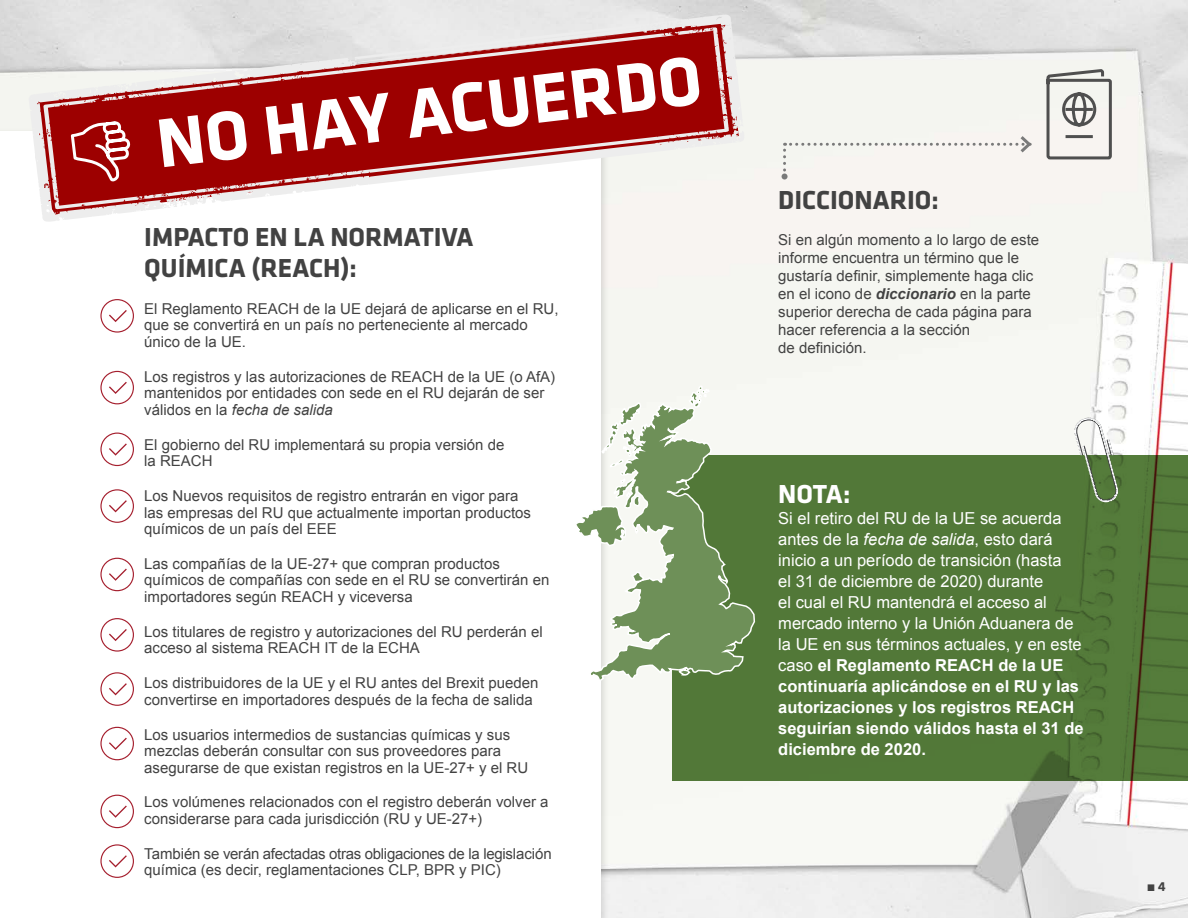
<style>
.page{position:relative;width:1188px;height:918px;background:#fff}
.page>*{position:absolute;margin:0;border:0;box-sizing:border-box;transform-origin:0 0}
.Body_Copy{font:700 71.7px "Klavika";color:#fff}
.Body_Copy-2{font:700 27px/30.9px "Klavika";color:#424242}
.Body_Copy-3{font:700 27px "Klavika";color:#fff}
.Body_Copy-4{font:16.5px/21px "Arial";color:#fff}
.Body_Copy-5{font:15px/16.5px "Arial";color:#424242}
.t1{font:700 13.5px "Klavika";color:#424242}
.s1{font-style:italic}
.s2{font-weight:700;font-style:italic}
.s3{font-weight:700}
</style>
<div class="page">
<img style="left:0;top:0;width:1188px;height:918px">
<div style="left:0;top:132px;width:600px;height:786px;background:#fff"></div>
<div style="left:672px;top:455px;width:516px;height:325px;background:#557c3b"></div>
<svg style="left:28px;top:14px;width:716px;height:208px"></svg>
<svg style="left:100px;top:299px;width:34px;height:34px"></svg>
<svg style="left:100px;top:371px;width:34px;height:33px"></svg>
<svg style="left:100px;top:433px;width:34px;height:33px"></svg>
<svg style="left:100px;top:489px;width:34px;height:34px"></svg>
<svg style="left:100px;top:558px;width:34px;height:33px"></svg>
<svg style="left:100px;top:618px;width:34px;height:34px"></svg>
<svg style="left:100px;top:672px;width:34px;height:34px"></svg>
<svg style="left:100px;top:727px;width:34px;height:33px"></svg>
<svg style="left:100px;top:795px;width:34px;height:33px"></svg>
<svg style="left:100px;top:844px;width:34px;height:34px"></svg>
<svg style="left:1045px;top:67px;width:68px;height:94px"></svg>
<div style="left:782px;top:133px;width:252px;height:47px;background:#f8f4f1"></div>
<svg style="left:576px;top:353px;width:180px;height:347px"></svg>
<svg style="left:1075px;top:418px;width:41px;height:82px"></svg>
<p class="Body_Copy" style="left:152px;top:106px;width:550px;rotate:-7deg">NO HAY ACUERDO</p>
<p class="Body_Copy-2" style="left:144px;top:222px;width:331px">IMPACTO EN LA NORMATIVA<br>QUÍMICA (REACH):</p>
<p class="Body_Copy-5" style="left:144px;top:301px;width:416px">El Reglamento REACH de la UE dejará de aplicarse en el RU, que se convertirá en un país no perteneciente al mercado único de la UE.</p>
<p class="Body_Copy-5" style="left:144px;top:368px;width:413px">Los registros y las autorizaciones de REACH de la UE (o AfA) mantenidos por entidades con sede en el RU dejarán de ser válidos en la <span class="s1">fecha de salida</span></p>
<p class="Body_Copy-5" style="left:144px;top:436px;width:362px">El gobierno del RU implementará su propia versión de la REACH</p>
<p class="Body_Copy-5" style="left:144px;top:488px;width:388px">Los Nuevos requisitos de registro entrarán en vigor para las empresas del RU que actualmente importan productos químicos de un país del EEE</p>
<p class="Body_Copy-5" style="left:144px;top:556px;width:407px">Las compañías de la UE-27+ que compran productos químicos de compañías con sede en el RU se convertirán en importadores según REACH y viceversa</p>
<p class="Body_Copy-5" style="left:144px;top:623px;width:400px">Los titulares de registro y autorizaciones del RU perderán el acceso al sistema REACH IT de la ECHA</p>
<p class="Body_Copy-5" style="left:144px;top:675px;width:396px">Los distribuidores de la UE y el RU antes del Brexit pueden convertirse en importadores después de la fecha de salida</p>
<p class="Body_Copy-5" style="left:144px;top:726px;width:385px">Los usuarios intermedios de sustancias químicas y sus mezclas deberán consultar con sus proveedores para asegurarse de que existan registros en la UE-27+ y el RU</p>
<p class="Body_Copy-5" style="left:144px;top:794px;width:406px">Los volúmenes relacionados con el registro deberán volver a considerarse para cada jurisdicción (RU y UE-27+)</p>
<p class="Body_Copy-5" style="left:144px;top:845px;width:409px">También se verán afectadas otras obligaciones de la legislación química (es decir, reglamentaciones CLP, BPR y PIC)</p>
<p class="Body_Copy-2" style="left:778px;top:185px;width:162px">DICCIONARIO:</p>
<p class="Body_Copy-5" style="left:778px;top:231px;width:262px;line-height:18px">Si en algún momento a lo largo de este informe encuentra un término que le gustaría definir, simplemente haga clic en el icono de <span class="s2">diccionario</span> en la parte superior derecha de cada página para hacer referencia a la sección<br>de definición.</p>
<p class="Body_Copy-3" style="left:778px;top:479px;width:74px">NOTA:</p>
<p class="Body_Copy-4" style="left:778px;top:507px;width:307px">Si el retiro del RU de la UE se acuerda antes de la <span class="s1">fecha de salida</span>, esto dará inicio a un período de transición (hasta<br>el 31 de diciembre de 2020) durante<br>el cual el RU mantendrá el acceso al mercado interno y la Unión Aduanera de la UE en sus términos actuales, y en este caso <span class="s3">el Reglamento REACH de la UE continuaría aplicándose en el RU y las autorizaciones y los registros REACH seguirían siendo válidos hasta el 31 de diciembre de 2020.</span></p>
<p class="t1" style="left:1147px;top:880px;width:21px">• 4</p>
</div>
